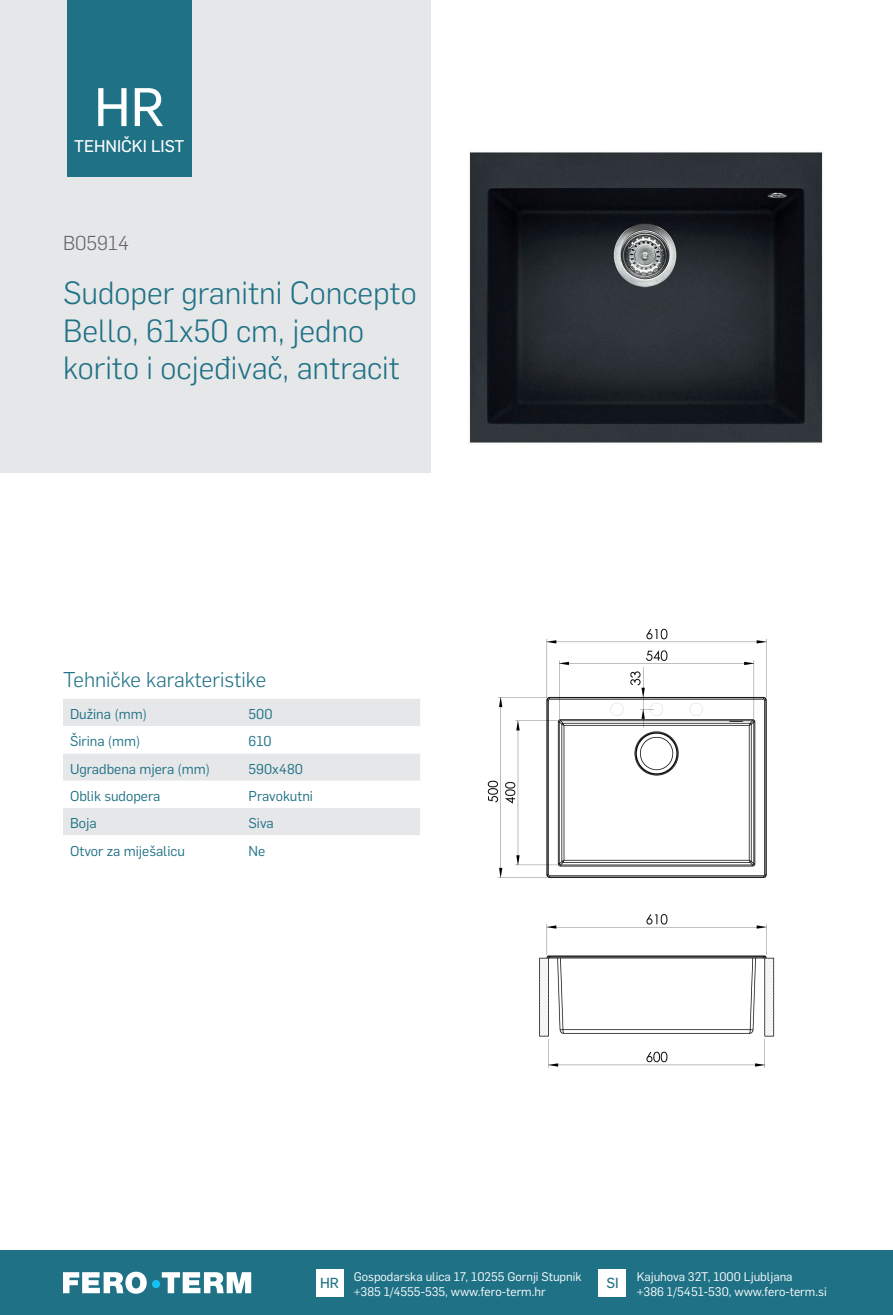
<style>
.page{position:relative;width:893px;height:1315px;background:#fff}
.page>*{position:absolute;margin:0;border:0;box-sizing:border-box;transform-origin:0 0}
.t1{font:53.2px "Flama Basic";color:#fff}
.t2{font:300 31.5px/37.8px "Flama";color:#1f7186}
.t3{font:300 21px "Flama";color:#1f7186}
.t4{font:300 19.78px "Flama";color:#636366}
.t5{font:16.62px "Flama Basic";color:#fff}
.t6{font:14.35px "Flama Basic";color:#1f7186}
.t7{font:14px "Flama";color:#1f7186}
.t8{font:12.25px/15.8px "Flama";color:#fff}
</style>
<div class="page">
<div style="left:0;top:1250px;width:893px;height:65px;background:#1f7186"></div>
<div style="left:316px;top:1269px;width:27px;height:27px;background:#fff"></div>
<div style="left:599px;top:1269px;width:27px;height:27px;background:#fff"></div>
<svg style="left:63px;top:1271px;width:188px;height:22px"></svg>
<div style="left:152px;top:1280px;width:8px;height:8px;background:#15c0f2;border-radius:50%"></div>
<div style="left:0;top:0;width:430px;height:472px;background:#e6e7e9"></div>
<div style="left:67px;top:0;width:124px;height:177px;background:#1f7186"></div>
<div style="left:63px;top:699px;width:357px;height:27px;background:#e6e7e9"></div>
<svg style="left:63px;top:754px;width:357px;height:81px;fill:#e6e7e9"></svg>
<img style="left:469px;top:152px;width:354px;height:291px">
<img style="left:487px;top:628px;width:288px;height:440px">
<h1 class="t1" style="left:94px;top:70px;width:72px">HR</h1>
<h3 class="t5" style="left:74px;top:134px;width:112px">TEHNIČKI LIST</h3>
<h3 class="t4" style="left:63px;top:229px;width:68px">B05914</h3>
<h2 class="t2" style="left:63px;top:272px;width:355px">Sudoper granitni Concepto<br>Bello, 61x50 cm, jedno korito i ocjeđivač, antracit</h2>
<h3 class="t3" style="left:63px;top:665px;width:205px">Tehničke karakteristike</h3>
<p class="t7" style="left:70px;top:704px;width:78px">Dužina (mm)</p>
<p class="t7" style="left:249px;top:704px;width:25px">500</p>
<p class="t7" style="left:70px;top:732px;width:72px">Širina (mm)</p>
<p class="t7" style="left:249px;top:732px;width:25px">610</p>
<p class="t7" style="left:70px;top:759px;width:142px">Ugradbena mjera (mm)</p>
<p class="t7" style="left:249px;top:759px;width:56px">590x480</p>
<p class="t7" style="left:70px;top:786px;width:92px">Oblik sudopera</p>
<p class="t7" style="left:249px;top:786px;width:66px">Pravokutni</p>
<p class="t7" style="left:70px;top:813px;width:28px">Boja</p>
<p class="t7" style="left:249px;top:813px;width:27px">Siva</p>
<p class="t7" style="left:70px;top:841px;width:116px">Otvor za miješalicu</p>
<p class="t7" style="left:249px;top:841px;width:18px">Ne</p>
<p class="t6" style="left:320px;top:1272px;width:20px">HR</p>
<p class="t8" style="left:637px;top:1267px;width:191px">Kajuhova 32T, 1000 Ljubljana<br>+386 1/5451-530, www.fero-term.si</p>
<p class="t8" style="left:354px;top:1267px;width:229px">Gospodarska ulica 17, 10255 Gornji Stupnik +385 1/4555-535, www.fero-term.hr</p>
<p class="t6" style="left:606px;top:1272px;width:14px">SI</p>
</div>
